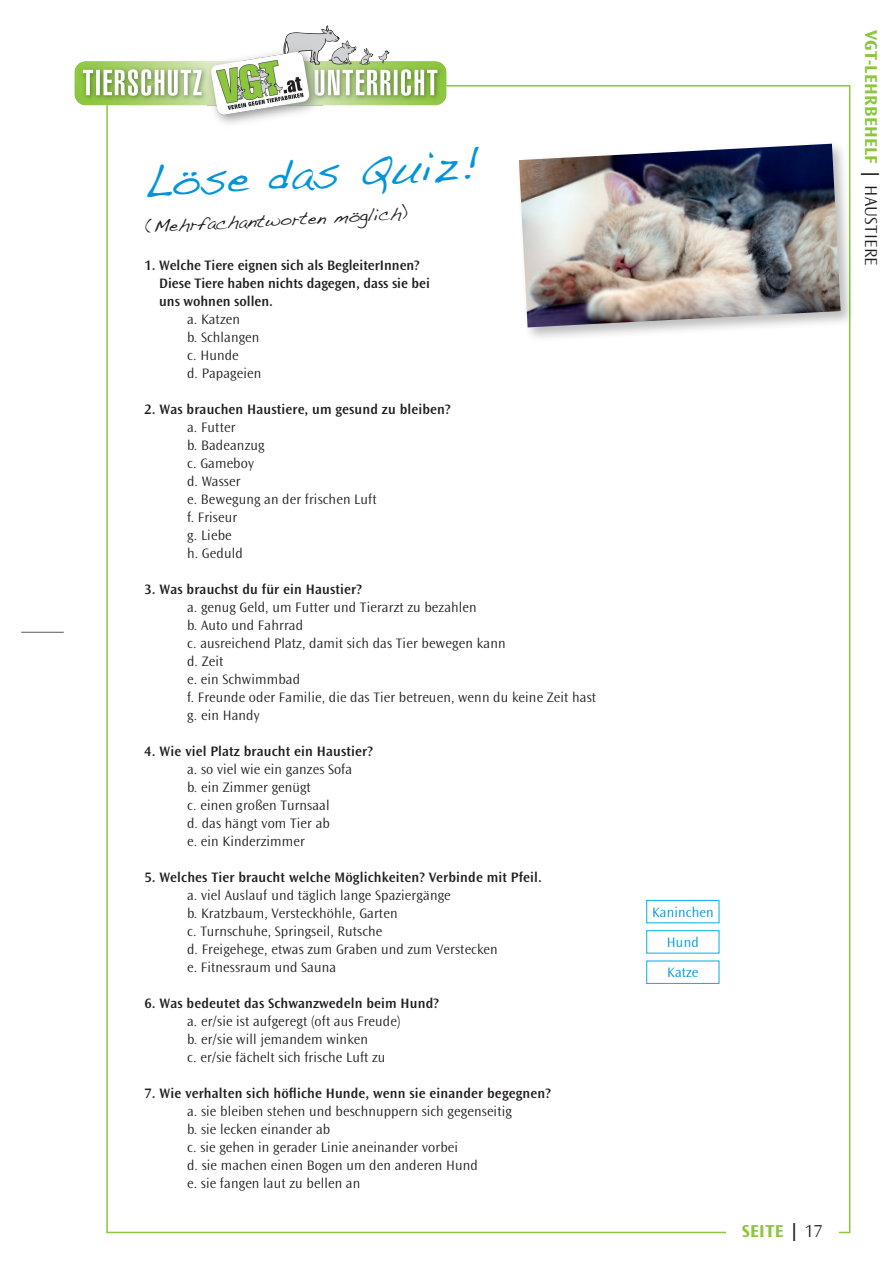
<style>
.page{position:relative;width:893px;height:1263px;background:#fff}
.page>*{position:absolute;margin:0;border:0;box-sizing:border-box;transform-origin:0 0}
.t1{font:45px "Handwriting Dakota";color:#0095d9}
.t2{font:700 18px "Ocean Sans Std";letter-spacing:.02em;color:#8bc63e}
.t3{font:18px "Handwriting Dakota";color:#231f20}
.t4{font:300 14.25px/18px "Ocean Sans Std";letter-spacing:.01em;color:#231f20}
.t5{font:600 14.25px/18px "Ocean Sans Std";letter-spacing:.01em;color:#231f20}
.t6{font:300 14.25px/30.3px "Ocean Sans Std";letter-spacing:.01em;color:#0095d9;text-align:center}
.s1{color:#231f20}
.s2{font-weight:300;color:#231f20}
</style>
<div class="page">
<div style="left:106px;top:85px;width:744px;height:1148px;background:#fff;border:2px solid #8bc63e"></div>
<div style="left:726px;top:1224px;width:112px;height:27px;background:#fff"></div>
<hr style="left:21px;top:632px;width:43px;height:1px;background:#57585a">
<div style="left:646px;top:900px;width:73px;height:23px;border:1px solid #00aeef"></div>
<div style="left:646px;top:930px;width:73px;height:23px;border:1px solid #00aeef"></div>
<div style="left:646px;top:960px;width:73px;height:24px;border:1px solid #00aeef"></div>
<div style="left:516px;top:140px;width:340px;height:203px;background:#231f20;opacity:.3"></div>
<img style="left:519px;top:144px;width:322px;height:183px">
<img style="left:74px;top:25px;width:416px;height:108px">
<h1 class="t1" style="left:142px;top:155px;width:339px;rotate:-3deg">Löse das Quiz!</h1>
<p class="t3" style="left:145px;top:216px;width:264px;rotate:-3deg">(Mehrfachantworten möglich)</p>
<p class="t5" style="left:159px;top:256px;width:272px;text-indent:-15px">1. Welche Tiere eignen sich als BegleiterInnen?<br>Diese Tiere haben nichts dagegen, dass sie bei uns wohnen sollen.</p>
<p class="t4" style="left:187px;top:310px;width:76px">a. Katzen<br>b. Schlangen c. Hunde<br>d. Papageien</p>
<p class="t5" style="left:145px;top:400px;width:308px">2. Was brauchen Haustiere, um gesund zu bleiben?</p>
<p class="t4" style="left:187px;top:418px;width:191px">a. Futter<br>b. Badeanzug<br>c. Gameboy<br>d. Wasser<br>e. Bewegung an der frischen Luft f. Friseur<br>g. Liebe<br>h. Geduld</p>
<p class="t5" style="left:145px;top:580px;width:219px">3. Was brauchst du für ein Haustier?</p>
<p class="t4" style="left:187px;top:598px;width:411px">a. genug Geld, um Futter und Tierarzt zu bezahlen<br>b. Auto und Fahrrad<br>c. ausreichend Platz, damit sich das Tier bewegen kann<br>d. Zeit<br>e. ein Schwimmbad<br>f. Freunde oder Familie, die das Tier betreuen, wenn du keine Zeit hast g. ein Handy</p>
<p class="t5" style="left:145px;top:742px;width:230px">4. Wie viel Platz braucht ein Haustier?</p>
<p class="t4" style="left:187px;top:760px;width:167px">a. so viel wie ein ganzes Sofa b. ein Zimmer genügt<br>c. einen großen Turnsaal<br>d. das hängt vom Tier ab<br>e. ein Kinderzimmer</p>
<p class="t5" style="left:145px;top:868px;width:399px">5. Welches Tier braucht welche Möglichkeiten? Verbinde mit Pfeil.</p>
<p class="t4" style="left:187px;top:886px;width:312px">a. viel Auslauf und täglich lange Spaziergänge<br>b. Kratzbaum, Versteckhöhle, Garten<br>c. Turnschuhe, Springseil, Rutsche<br>d. Freigehege, etwas zum Graben und zum Verstecken e. Fitnessraum und Sauna</p>
<p class="t5" style="left:145px;top:994px;width:296px">6. Was bedeutet das Schwanzwedeln beim Hund?</p>
<p class="t4" style="left:187px;top:1012px;width:215px">a. er/sie ist aufgeregt (oft aus Freude) b. er/sie will jemandem winken<br>c. er/sie fächelt sich frische Luft zu</p>
<p class="t5" style="left:145px;top:1084px;width:408px">7. Wie verhalten sich höfliche Hunde, wenn sie einander begegnen?</p>
<p class="t4" style="left:187px;top:1102px;width:326px">a. sie bleiben stehen und beschnuppern sich gegenseitig b. sie lecken einander ab<br>c. sie gehen in gerader Linie aneinander vorbei<br>d. sie machen einen Bogen um den anderen Hund<br>e. sie fangen laut zu bellen an</p>
<p class="t2" style="left:881px;top:30px;width:237px;rotate:90deg">VGT-LEHRBEHELF <span class="s1">|</span> <span class="s2">HAUSTIERE</span></p>
<p class="t6" style="left:652px;top:897px;width:63px">Kaninchen<br>Hund<br>Katze</p>
<p class="t2" style="left:742px;top:1221px;width:82px">SEITE <span class="s1">|</span> <span class="s2">17</span></p>
</div>
